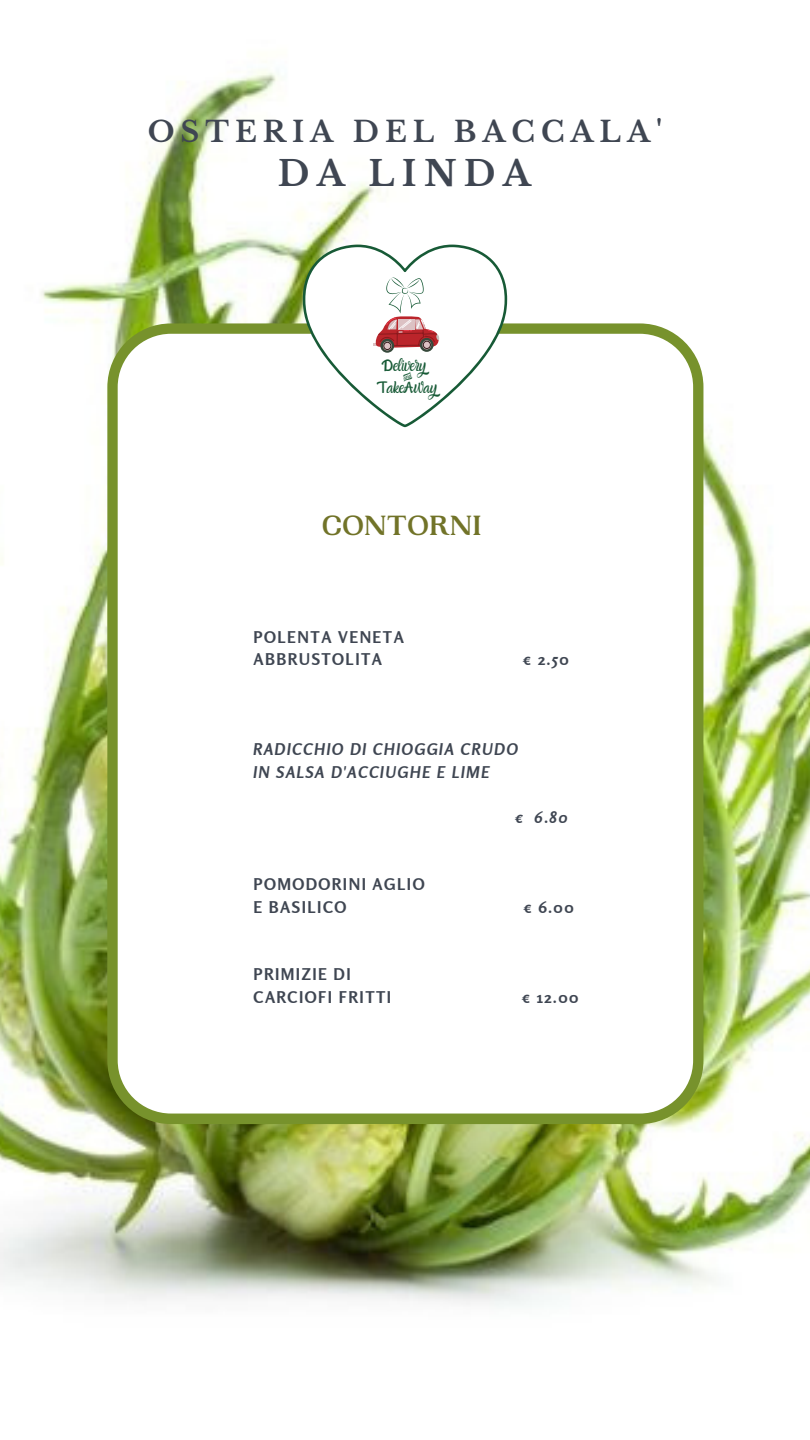
<style>
.page{position:relative;width:810px;height:1440px;background:#fff}
.page>*{position:absolute;margin:0;border:0;box-sizing:border-box;transform-origin:0 0}
.t1{font:700 34.6px "Libre Baskerville";letter-spacing:.21em;color:#3f4652}
.t2{font:700 29.3px "PP Woodland";color:#717328}
.t3{font:700 28.5px "Libre Baskerville";letter-spacing:.21em;color:#3f4652}
.t4{font:700 16.1px/22.5px "Rosario";letter-spacing:.09em;color:#3f4652}
.t5{font:italic 700 16.1px/22.5px "Rosario";letter-spacing:.09em;color:#3f4652}
.t6{font:12px/12.5px "Amazone";color:#175a36;text-align:center}
</style>
<div class="page">
<img style="left:0;top:69px;width:810px;height:1238px">
<svg style="left:107px;top:323px;width:597px;height:801px"></svg>
<svg style="left:300px;top:244px;width:210px;height:183px"></svg>
<h3 class="t3" style="left:148px;top:114px;width:516px">OSTERIA DEL BACCALA'</h3>
<h1 class="t1" style="left:278px;top:153px;width:255px">DA LINDA</h1>
<p class="t6" style="left:384px;top:360px;width:44px">Delivery &amp;</p>
<p class="t6" style="left:379px;top:383px;width:60px">TakeAway</p>
<h2 class="t2" style="left:322px;top:509px;width:161px">CONTORNI</h2>
<p class="t4" style="left:253px;top:625px;width:152px">POLENTA VENETA<br>ABBRUSTOLITA</p>
<p class="t4" style="left:523px;top:648px;width:47px">€ 2.50</p>
<p class="t5" style="left:253px;top:738px;width:266px">RADICCHIO DI CHIOGGIA CRUDO<br>IN SALSA D'ACCIUGHE E LIME</p>
<p class="t5" style="left:515px;top:805px;width:54px">€ 6.80</p>
<p class="t4" style="left:253px;top:873px;width:173px">POMODORINI AGLIO<br>E BASILICO</p>
<p class="t4" style="left:253px;top:963px;width:139px">PRIMIZIE DI<br>CARCIOFI FRITTI</p>
<p class="t4" style="left:523px;top:895px;width:52px">€ 6.00</p>
<p class="t4" style="left:522px;top:985px;width:58px">€ 12.00</p>
</div>
